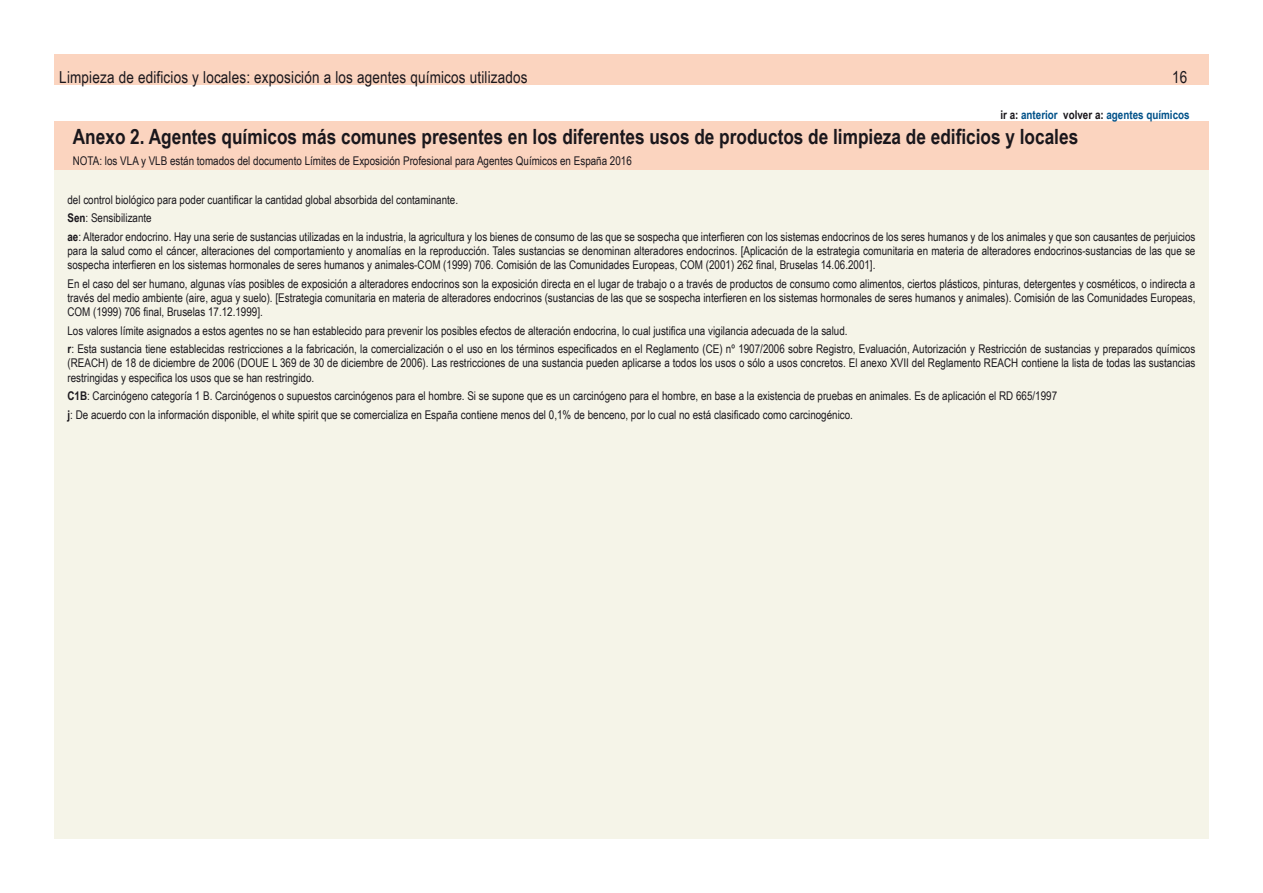
<style>
.page{position:relative;width:1263px;height:893px;background:#fff}
.page>*{position:absolute;margin:0;border:0;box-sizing:border-box;transform-origin:0 0}
.t1{font:700 21px "Arial Narrow";color:#1a171c}
.t2{font:16.5px "Arial Narrow";letter-spacing:.01em;color:#1a171c}
.t3{font:12px/14.2px "Arial Narrow";color:#1a171c;text-align:justify}
.t4{font:700 12px "Arial Narrow";color:#005189}
.s1{color:#1a171c}
.s2{font-weight:700}
</style>
<div class="page">
<div style="left:54px;top:162px;width:1155px;height:677px;background:#f5f4e8"></div>
<div style="left:54px;top:54px;width:1155px;height:30px;background:#fbd4bf"></div>
<div style="left:54px;top:122px;width:1155px;height:48px;background:#fbd4bf"></div>
<h2 class="t2" style="left:59px;top:68px;width:470px">Limpieza de edificios y locales: exposición a los agentes químicos utilizados</h2>
<h2 class="t2" style="left:1172px;top:68px;width:17px">16</h2>
<p class="t4" style="left:1000px;top:108px;width:191px"><span class="s1">ir a:</span> anterior <span class="s1">volver a:</span> agentes químicos</p>
<h1 class="t1" style="left:73px;top:125px;width:1007px">Anexo 2. Agentes químicos más comunes presentes en los diferentes usos de productos de limpieza de edificios y locales</h1>
<h1 class="t3" style="left:73px;top:154px;width:560px">NOTA: los VLA y VLB están tomados del documento Límites de Exposición Profesional para Agentes Químicos en España 2016</h1>
<p class="t3" style="left:68px;top:192px;width:392px">del control biológico para poder cuantificar la cantidad global absorbida del contaminante.</p>
<p class="t3" style="left:68px;top:211px;width:86px"><span class="s2">Sen</span>: Sensibilizante</p>
<p class="t3" style="left:68px;top:229px;width:1129px"><span class="s2">ae</span>: Alterador endocrino. Hay una serie de sustancias utilizadas en la industria, la agricultura y los bienes de consumo de las que se sospecha que interfieren con los sistemas endocrinos de los seres humanos y de los animales y que son causantes de perjuicios para la salud como el cáncer, alteraciones del comportamiento y anomalías en la reproducción. Tales sustancias se denominan alteradores endocrinos. [Aplicación de la estrategia comunitaria en materia de alteradores endocrinos-sustancias de las que se sospecha interfieren en los sistemas hormonales de seres humanos y animales-COM (1999) 706. Comisión de las Comunidades Europeas, COM (2001) 262 final, Bruselas 14.06.2001].</p>
<p class="t3" style="left:68px;top:276px;width:1129px">En el caso del ser humano, algunas vías posibles de exposición a alteradores endocrinos son la exposición directa en el lugar de trabajo o a través de productos de consumo como alimentos, ciertos plásticos, pinturas, detergentes y cosméticos, o indirecta a través del medio ambiente (aire, agua y suelo). [Estrategia comunitaria en materia de alteradores endocrinos (sustancias de las que se sospecha interfieren en los sistemas hormonales de seres humanos y animales). Comisión de las Comunidades Europeas, COM (1999) 706 final, Bruselas 17.12.1999].</p>
<p class="t3" style="left:68px;top:323px;width:782px">Los valores límite asignados a estos agentes no se han establecido para prevenir los posibles efectos de alteración endocrina, lo cual justifica una vigilancia adecuada de la salud.</p>
<p class="t3" style="left:68px;top:342px;width:1129px"><span class="s2">r</span>: Esta sustancia tiene establecidas restricciones a la fabricación, la comercialización o el uso en los términos especificados en el Reglamento (CE) nº 1907/2006 sobre Registro, Evaluación, Autorización y Restricción de sustancias y preparados químicos (REACH) de 18 de diciembre de 2006 (DOUE L 369 de 30 de diciembre de 2006). Las restricciones de una sustancia pueden aplicarse a todos los usos o sólo a usos concretos. El anexo XVII del Reglamento REACH contiene la lista de todas las sustancias restringidas y especifica los usos que se han restringido.</p>
<p class="t3" style="left:68px;top:389px;width:991px"><span class="s2">C1B</span>: Carcinógeno categoría 1 B. Carcinógenos o supuestos carcinógenos para el hombre. Si se supone que es un carcinógeno para el hombre, en base a la existencia de pruebas en animales. Es de aplicación el RD 665/1997</p>
<p class="t3" style="left:68px;top:407px;width:787px"><span class="s2">j</span>: De acuerdo con la información disponible, el white spirit que se comercializa en España contiene menos del 0,1% de benceno, por lo cual no está clasificado como carcinogénico.</p>
</div>
